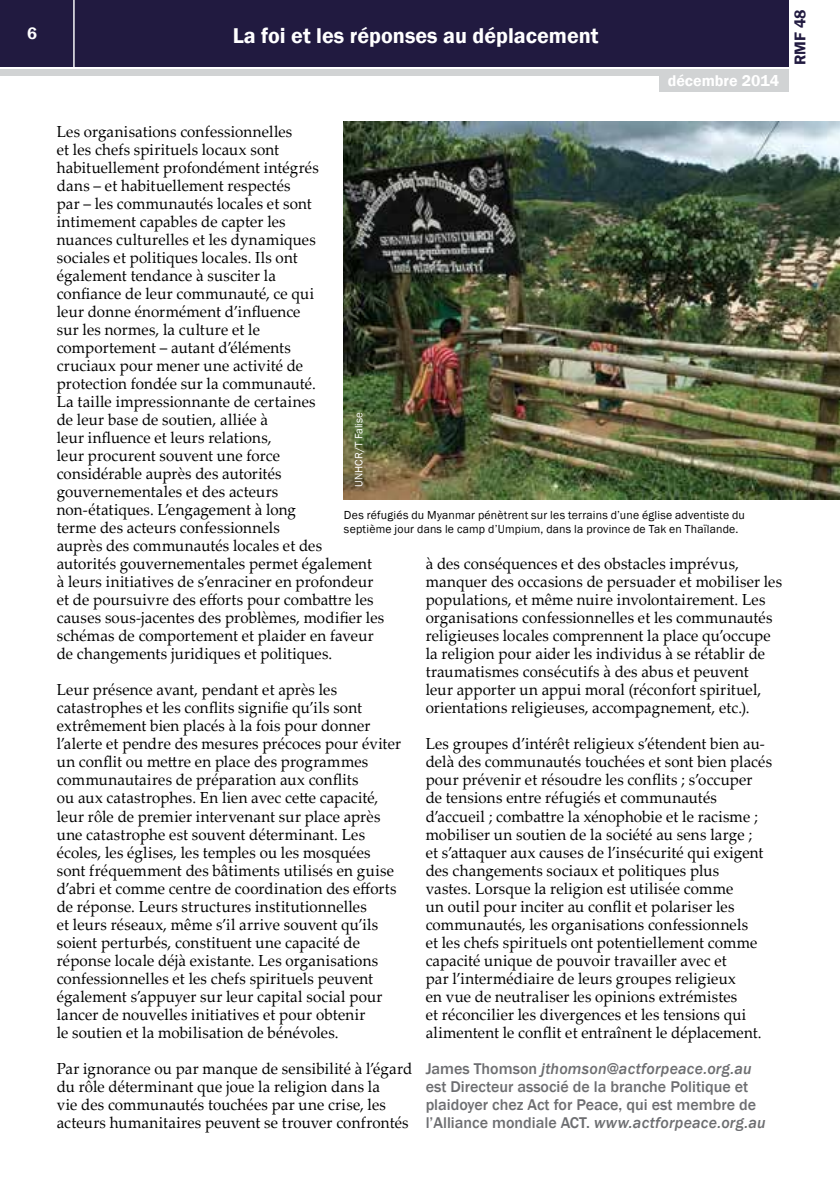
<style>
.page{position:relative;width:840px;height:1191px;background:#fff}
.page>*{position:absolute;margin:0;border:0;box-sizing:border-box;transform-origin:0 0}
.t1{font:600 22px "Franklin Gothic";color:#fff}
.t2{font:600 17px "Franklin Gothic";color:#fff}
.t3{font:16px/18px "Palatino Linotype";letter-spacing:.01em;color:#000;scale:.94 1}
.t4{font:500 16px/18px "Franklin Gothic";color:#6d6e71}
.t5{font:600 16px "Franklin Gothic";color:#fff}
.t6{font:600 16px "Franklin Gothic";color:#211a40}
.t7{font:12px/14.4px "Franklin Gothic";letter-spacing:.015em;color:#000}
.t8{font:11px "Franklin Gothic";color:#fff}
.s1{font-style:italic}
</style>
<div class="page">
<div style="left:0;top:0;width:787px;height:66px;background:#211a40"></div>
<div style="left:0;top:69px;width:787px;height:6px;background:#d1d3d4"></div>
<hr style="left:73px;top:0;width:2px;height:67px;background:#fff">
<div style="left:658px;top:74px;width:129px;height:18px;background:#d1d3d4"></div>
<img style="left:344px;top:122px;width:495px;height:377px">
<p class="t2" style="left:27px;top:23px;width:11px">6</p>
<h1 class="t1" style="left:232px;top:22px;width:367px">La foi et les réponses au déplacement</h1>
<p class="t5" style="left:667px;top:71px;width:113px">décembre 2014</p>
<p class="t6" style="left:789px;top:65px;width:57px;rotate:-90deg">RMF 48</p>
<p class="t3" style="left:57px;top:122px;width:350px">Les organisations confessionnelles<br>et les chefs spirituels locaux sont habituellement profondément intégrés<br>dans – et habituellement respectés<br>par – les communautés locales et sont intimement capables de capter les<br>nuances culturelles et les dynamiques<br>sociales et politiques locales. Ils ont<br>également tendance à susciter la<br>confiance de leur communauté, ce qui<br>leur donne énormément d’influence<br>sur les normes, la culture et le<br>comportement – autant d’éléments<br>cruciaux pour mener une activité de<br>protection fondée sur la communauté.<br>La taille impressionnante de certaines<br>de leur base de soutien, alliée à<br>leur influence et leurs relations,<br>leur procurent souvent une force<br>considérable auprès des autorités gouvernementales et des acteurs<br>non-étatiques. L’engagement à long<br>terme des acteurs confessionnels<br>auprès des communautés locales et des autorités gouvernementales permet également<br>à leurs initiatives de s’enraciner en profondeur et de poursuivre des efforts pour combattre les causes sous-jacentes des problèmes, modifier les schémas de comportement et plaider en faveur de changements juridiques et politiques.</p>
<p class="t3" style="left:57px;top:680px;width:367px">Leur présence avant, pendant et après les catastrophes et les conflits signifie qu’ils sont extrêmement bien placés à la fois pour donner l’alerte et pendre des mesures précoces pour éviter un conflit ou mettre en place des programmes communautaires de préparation aux conflits<br>ou aux catastrophes. En lien avec cette capacité, leur rôle de premier intervenant sur place après une catastrophe est souvent déterminant. Les écoles, les églises, les temples ou les mosquées sont fréquemment des bâtiments utilisés en guise d’abri et comme centre de coordination des efforts de réponse. Leurs structures institutionnelles<br>et leurs réseaux, même s’il arrive souvent qu’ils soient perturbés, constituent une capacité de réponse locale déjà existante. Les organisations confessionnelles et les chefs spirituels peuvent également s’appuyer sur leur capital social pour lancer de nouvelles initiatives et pour obtenir<br>le soutien et la mobilisation de bénévoles.</p>
<p class="t3" style="left:57px;top:1058px;width:379px">Par ignorance ou par manque de sensibilité à l’égard du rôle déterminant que joue la religion dans la<br>vie des communautés touchées par une crise, les acteurs humanitaires peuvent se trouver confrontés</p>
<p class="t8" style="left:352px;top:486px;width:76px;rotate:-90deg">UNHCR/T Falise</p>
<p class="t7" style="left:344px;top:508px;width:402px">Des réfugiés du Myanmar pénètrent sur les terrains d’une église adventiste du septième jour dans le camp d’Umpium, dans la province de Tak en Thaïlande.</p>
<p class="t3" style="left:425px;top:554px;width:380px">à des conséquences et des obstacles imprévus, manquer des occasions de persuader et mobiliser les populations, et même nuire involontairement. Les organisations confessionnelles et les communautés religieuses locales comprennent la place qu’occupe la religion pour aider les individus à se rétablir de traumatismes consécutifs à des abus et peuvent<br>leur apporter un appui moral (réconfort spirituel, orientations religieuses, accompagnement, etc.).</p>
<p class="t3" style="left:425px;top:734px;width:370px">Les groupes d’intérêt religieux s’étendent bien au&shy;delà des communautés touchées et sont bien placés pour prévenir et résoudre les conflits ; s’occuper de tensions entre réfugiés et communautés d’accueil ; combattre la xénophobie et le racisme ; mobiliser un soutien de la société au sens large ;<br>et s’attaquer aux causes de l’insécurité qui exigent des changements sociaux et politiques plus<br>vastes. Lorsque la religion est utilisée comme<br>un outil pour inciter au conflit et polariser les communautés, les organisations confessionnels<br>et les chefs spirituels ont potentiellement comme capacité unique de pouvoir travailler avec et<br>par l’intermédiaire de leurs groupes religieux<br>en vue de neutraliser les opinions extrémistes<br>et réconcilier les divergences et les tensions qui alimentent le conflit et entraînent le déplacement.</p>
<p class="t4" style="left:425px;top:1059px;width:341px">James Thomson <span class="s1">jthomson@actforpeace.org.au </span>est Directeur associé de la branche Politique et plaidoyer chez Act for Peace, qui est membre de l’Alliance mondiale ACT. <span class="s1">www.actforpeace.org.au</span></p>
</div>
